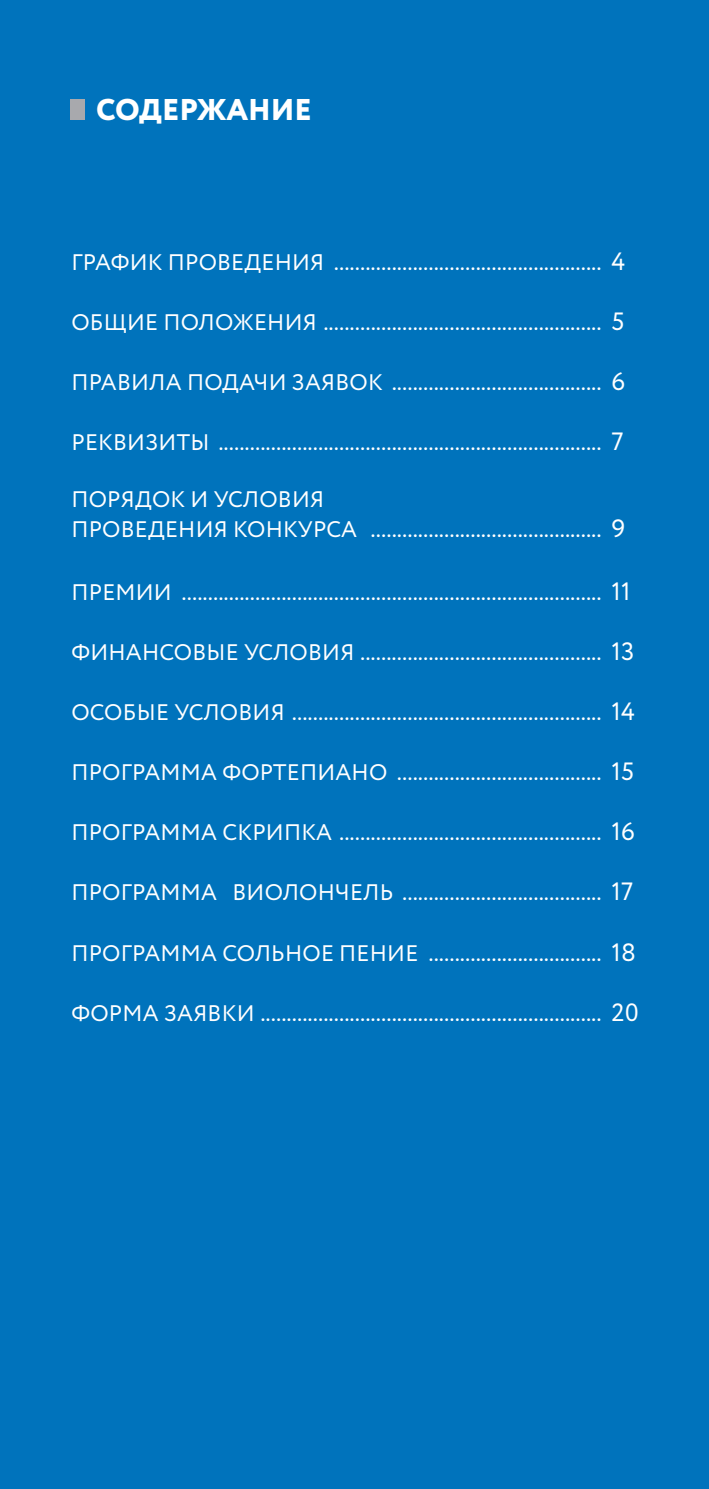
<style>
.page{position:relative;width:709px;height:1489px;background:#fff}
.page>*{position:absolute;margin:0;border:0;box-sizing:border-box;transform-origin:0 0}
.t1{font:800 30px "Circe";color:#fff}
.t2{font:25px "Circe";color:#fff}
.t3{font:22.5px "Circe";letter-spacing:.01em;color:#fff}
.s1{font-size:22.5px}
</style>
<div class="page">
<div style="left:0;top:0;width:709px;height:1488px;background:#0073bc"></div>
<div style="left:71px;top:99px;width:14px;height:21px;background:#a8a9ad"></div>
<p class="t1" style="left:96px;top:89px;width:217px">СОДЕРЖАНИЕ</p>
<p class="t2" style="left:71px;top:245px;width:555px"><span class="s1">ГРАФИК ПРОВЕДЕНИЯ</span> ................................................... 4</p>
<p class="t2" style="left:71px;top:305px;width:554px"><span class="s1">ОБЩИЕ ПОЛОЖЕНИЯ</span> ..................................................... 5</p>
<p class="t2" style="left:71px;top:365px;width:555px"><span class="s1">ПРАВИЛА ПОДАЧИ ЗАЯВОК</span> ........................................ 6</p>
<p class="t2" style="left:71px;top:425px;width:554px"><span class="s1">РЕКВИЗИТЫ</span> ......................................................................... 7</p>
<p class="t3" style="left:71px;top:484px;width:254px">ПОРЯДОК И УСЛОВИЯ</p>
<p class="t2" style="left:71px;top:512px;width:555px"><span class="s1">ПРОВЕДЕНИЯ КОНКУРСА</span> ............................................ 9</p>
<p class="t2" style="left:71px;top:575px;width:560px"><span class="s1">ПРЕМИИ</span> ................................................................................ 11</p>
<p class="t2" style="left:71px;top:635px;width:564px"><span class="s1">ФИНАНСОВЫЕ УСЛОВИЯ</span> .............................................. 13</p>
<p class="t2" style="left:71px;top:695px;width:565px"><span class="s1">ОСОБЫЕ УСЛОВИЯ</span> ........................................................... 14</p>
<p class="t2" style="left:71px;top:755px;width:564px"><span class="s1">ПРОГРАММА ФОРТЕПИАНО</span> ....................................... 15</p>
<p class="t2" style="left:71px;top:815px;width:565px"><span class="s1">ПРОГРАММА СКРИПКА</span> .................................................. 16</p>
<p class="t2" style="left:71px;top:875px;width:563px"><span class="s1">ПРОГРАММА ВИОЛОНЧЕЛЬ</span> ...................................... 17</p>
<p class="t2" style="left:71px;top:935px;width:566px"><span class="s1">ПРОГРАММА СОЛЬНОЕ ПЕНИЕ</span> ................................. 18</p>
<p class="t2" style="left:71px;top:995px;width:569px"><span class="s1">ФОРМА ЗАЯВКИ</span> ................................................................. 20</p>
</div>
